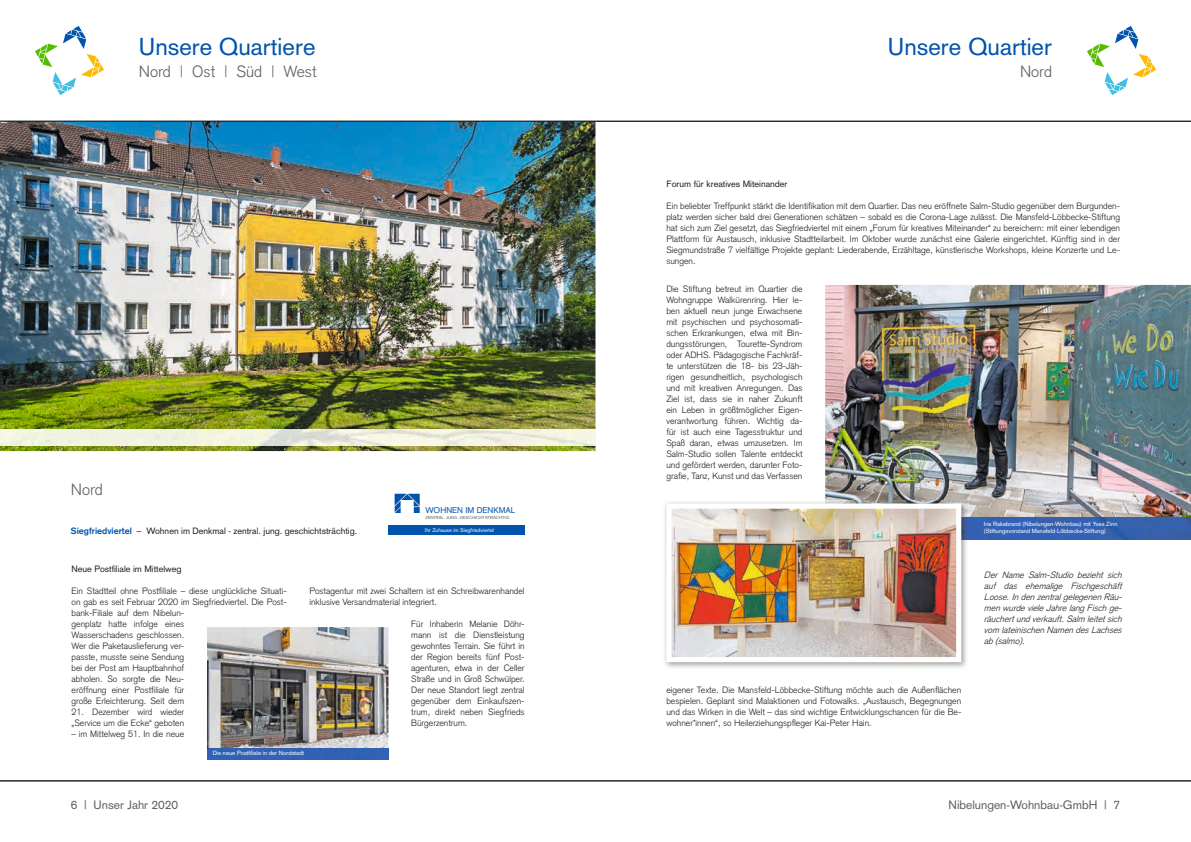
<style>
.page{position:relative;width:1191px;height:842px;background:#fff}
.page>*{position:absolute;margin:0;border:0;box-sizing:border-box;transform-origin:0 0}
.t1{font:24px "Akzidenz Grotesk";color:#0054ac}
.t2{font:300 16px "Akzidenz Grotesk";color:#62605b}
.t3{font:12px "Akzidenz Grotesk";color:#62605b}
.t4{font:300 9px/11px "Akzidenz Grotesk";color:#21201c;text-align:justify}
.t5{font:italic 300 9px/11px "Akzidenz Grotesk";color:#21201c;text-align:justify}
.t6{font:9px "Akzidenz Grotesk";color:#21201c}
.t7{font:8.3px "Akzidenz Grotesk";color:#0054ac}
.t8{font:6px/7.2px "Akzidenz Grotesk";color:#fff}
.t9{font:5.3px "Akzidenz Grotesk";color:#fff}
.t10{font:4.3px "Akzidenz Grotesk";color:#62605b}
.s1{font-weight:700;color:#0054ac}
</style>
<div class="page">
<svg style="left:1087px;top:26px;width:69px;height:69px"></svg>
<img style="left:0;top:121px;width:1191px;height:660px">
<svg style="left:35px;top:26px;width:69px;height:69px"></svg>
<img style="left:0;top:429px;width:595px;height:17px">
<img style="left:207px;top:627px;width:181px;height:121px">
<div style="left:207px;top:748px;width:181px;height:11px;background:#3261b4"></div>
<img style="left:825px;top:285px;width:366px;height:232px">
<img style="left:968px;top:517px;width:223px;height:22px">
<img style="left:663px;top:500px;width:305px;height:170px">
<img style="left:825px;top:500px;width:143px;height:39px">
<img style="left:664px;top:501px;width:300px;height:164px">
<p class="t1" style="left:139px;top:32px;width:178px">Unsere Quartiere</p>
<p class="t2" style="left:139px;top:62px;width:179px">Nord | Ost | Süd | West</p>
<p class="t2" style="left:71px;top:480px;width:33px">Nord</p>
<p class="t6" style="left:71px;top:525px;width:288px"><span class="s1">Siegfriedviertel</span> – Wohnen im Denkmal - zentral. jung. geschichtsträchtig.</p>
<p class="t7" style="left:425px;top:505px;width:92px">WOHNEN IM DENKMAL</p>
<p class="t10" style="left:425px;top:515px;width:86px">ZENTRAL. JUNG. GESCHICHTSTRÄCHTIG.</p>
<p class="t9" style="left:425px;top:527px;width:70px">Ihr Zuhause im Siegfriedviertel</p>
<p class="t6" style="left:71px;top:564px;width:112px">Neue Postfiliale im Mittelweg</p>
<p class="t4" style="left:71px;top:585px;width:217px;text-align:left">Ein Stadtteil ohne Postfiliale – diese unglückliche Situati&shy;on gab es seit Februar 2020 im Siegfriedviertel. Die Post&shy;bank-Filiale auf dem Nibelun-<br>genplatz hatte infolge eines<br>Wasserschadens geschlossen.<br>Wer die Paketauslieferung ver-<br>passte, musste seine Sendung<br>bei der Post am Hauptbahnhof<br>abholen. So sorgte die Neu-<br>eröffnung einer Postfiliale für<br>große Erleichterung. Seit dem</p>
<p class="t4" style="left:71px;top:706px;width:114px">21. Dezember wird wieder „Service um die Ecke“ geboten</p>
<p class="t4" style="left:71px;top:728px;width:114px">– im Mittelweg 51. In die neue</p>
<p class="t4" style="left:309px;top:585px;width:217px">Postagentur mit zwei Schaltern ist ein Schreibwarenhandel inklusive Versandmaterial integriert.</p>
<p class="t4" style="left:411px;top:618px;width:115px">Für Inhaberin Melanie Döhr&shy;mann ist die Dienstleistung gewohntes Terrain. Sie führt in der Region bereits fünf Post&shy;agenturen, etwa in der Celler Straße und in Groß Schwülper.<br>Der neue Standort liegt zentral gegenüber dem Einkaufszen&shy;trum, direkt neben Siegfrieds Bürgerzentrum.</p>
<p class="t8" style="left:213px;top:749px;width:93px">Die neue Postfiliale in der Nordstadt</p>
<p class="t1" style="left:888px;top:32px;width:165px">Unsere Quartier</p>
<p class="t2" style="left:1020px;top:62px;width:33px">Nord</p>
<p class="t6" style="left:666px;top:179px;width:123px">Forum für kreatives Miteinander</p>
<p class="t4" style="left:666px;top:200px;width:455px">Ein beliebter Treffpunkt stärkt die Identifikation mit dem Quartier. Das neu eröffnete Salm-Studio gegenüber dem Burgunden&shy;platz werden sicher bald drei Generationen schätzen – sobald es die Corona-Lage zulässt. Die Mansfeld-Löbbecke-Stiftung hat sich zum Ziel gesetzt, das Siegfriedviertel mit einem „Forum für kreatives Miteinander“ zu bereichern: mit einer lebendigen Plattform für Austausch, inklusive Stadtteilarbeit. Im Oktober wurde zunächst eine Galerie eingerichtet. Künftig sind in der Siegmundstraße 7 vielfältige Projekte geplant: Liederabende, Erzähltage, künstlerische Workshops, kleine Konzerte und Le&shy;sungen.</p>
<p class="t4" style="left:666px;top:283px;width:138px">Die Stiftung betreut im Quartier die Wohngruppe Walkürenring. Hier le&shy;ben aktuell neun junge Erwachsene mit psychischen und psychosomati&shy;schen Erkrankungen, etwa mit Bin&shy;dungsstörungen, Tourette-Syndrom oder ADHS. Pädagogische Fachkräf&shy;te unterstützen die 18- bis 23-Jäh&shy;rigen gesundheitlich, psychologisch und mit kreativen Anregungen. Das Ziel ist, dass sie in naher Zukunft ein Leben in größtmöglicher Eigen&shy;verantwortung führen. Wichtig da&shy;für ist auch eine Tagesstruktur und Spaß daran, etwas umzusetzen. Im Salm-Studio sollen Talente entdeckt und gefördert werden, darunter Foto&shy;grafie, Tanz, Kunst und das Verfassen</p>
<p class="t4" style="left:666px;top:684px;width:296px">eigener Texte. Die Mansfeld-Löbbecke-Stiftung möchte auch die Außenflächen bespielen. Geplant sind Malaktionen und Fotowalks. „Austausch, Begegnungen und das Wirken in die Welt – das sind wichtige Entwicklungschancen für die Be&shy;wohner*innen“, so Heilerziehungspfleger Kai-Peter Hain.</p>
<p class="t8" style="left:983px;top:520px;width:135px">Iris Rakebrand (Nibelungen-Wohnbau) mit Yves Zinn (Stiftungsvorstand Mansfeld-Löbbecke-Stiftung)</p>
<p class="t5" style="left:984px;top:569px;width:142px">Der Name Salm-Studio bezieht sich auf das ehemalige Fischgeschäft Loose.IndenzentralgelegenenRäu&shy;menwurdevieleJahrelangFischge&shy;räuchertundverkauft.Salm leitetsich vom lateinischenNamendesLachses ab(salmo).</p>
<p class="t3" style="left:71px;top:797px;width:109px">6 | Unser Jahr 2020</p>
<p class="t3" style="left:948px;top:797px;width:173px">Nibelungen-Wohnbau-GmbH | 7</p>
</div>
